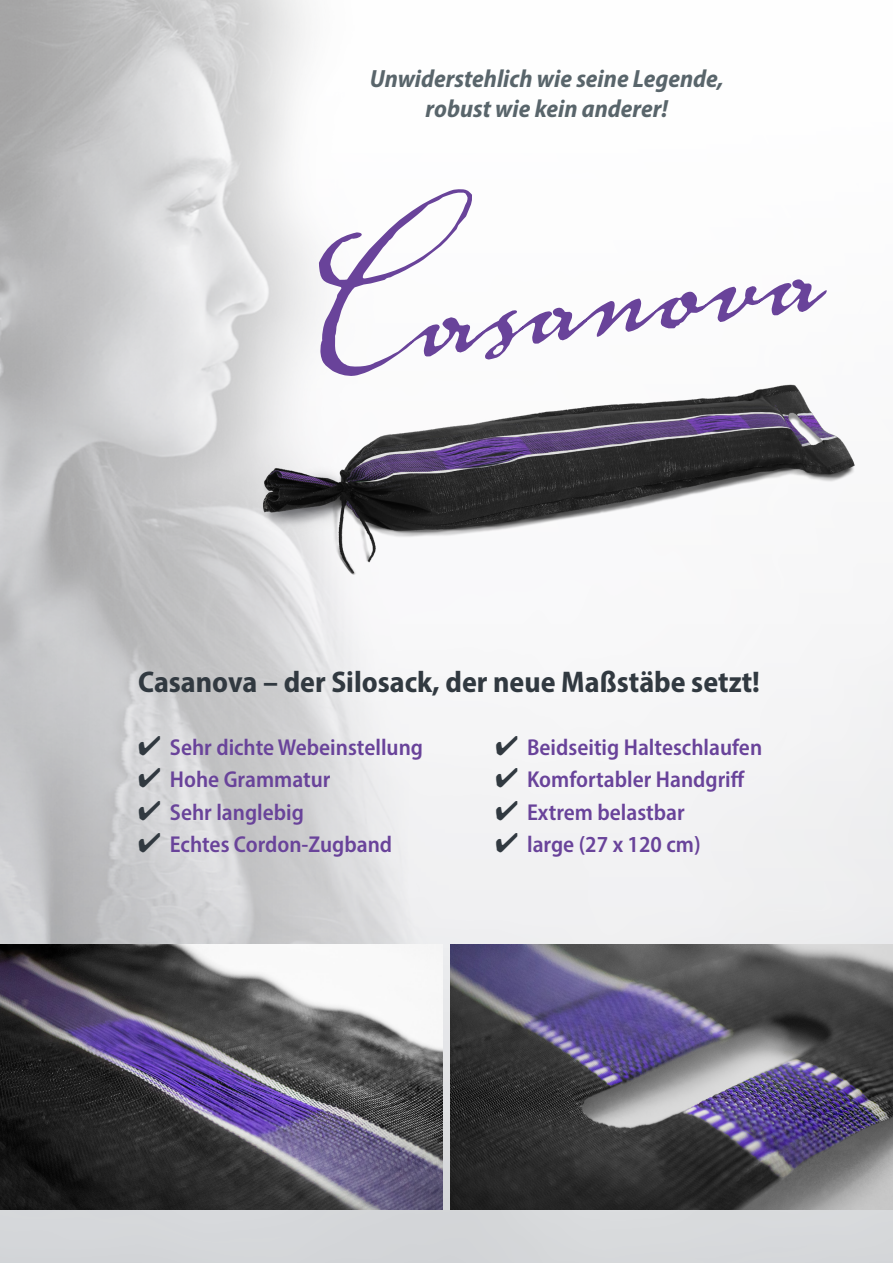
<style>
.page{position:relative;width:893px;height:1263px;background:#fff}
.page>*{position:absolute;margin:0;border:0;box-sizing:border-box;transform-origin:0 0}
.t1{font:700 semi-condensed 30px "Myriad Pro";color:#313940}
.t2{font:italic 700 semi-condensed 24.9px/30px "Myriad Pro";color:#59656b;text-align:center}
.t3{font:600 semi-condensed 23.1px "Myriad Pro";color:#69439a}
.s1{color:#313940}
</style>
<div class="page">
<img style="left:0;top:639px;width:893px;height:624px">
<img style="left:0;top:0;width:591px;height:944px">
<img style="left:230px;top:364px;width:625px;height:232px">
<svg style="left:319px;top:188px;width:508px;height:189px"></svg>
<img style="left:0;top:944px;width:442px;height:266px">
<img style="left:451px;top:944px;width:442px;height:266px">
<p class="t2" style="left:370px;top:63px;width:355px">Unwiderstehlich wie seine Legende, robust wie kein anderer!</p>
<p class="t1" style="left:138px;top:663px;width:623px">Casanova – der Silosack, der neue Maßstäbe setzt!</p>
<p class="t3" style="left:495px;top:733px;width:268px"><span class="s1">✔</span> Beidseitig Halteschlaufen</p>
<p class="t3" style="left:495px;top:765px;width:251px"><span class="s1">✔</span> Komfortabler Handgriff</p>
<p class="t3" style="left:495px;top:797px;width:191px"><span class="s1">✔</span> Extrem belastbar</p>
<p class="t3" style="left:495px;top:830px;width:207px"><span class="s1">✔</span> large (27 x 120 cm)</p>
<p class="t3" style="left:138px;top:733px;width:286px"><span class="s1">✔</span> Sehr dichte Webeinstellung</p>
<p class="t3" style="left:138px;top:765px;width:194px"><span class="s1">✔</span> Hohe Grammatur</p>
<p class="t3" style="left:138px;top:797px;width:167px"><span class="s1">✔</span> Sehr langlebig</p>
<p class="t3" style="left:138px;top:830px;width:256px"><span class="s1">✔</span> Echtes Cordon-Zugband</p>
</div>
